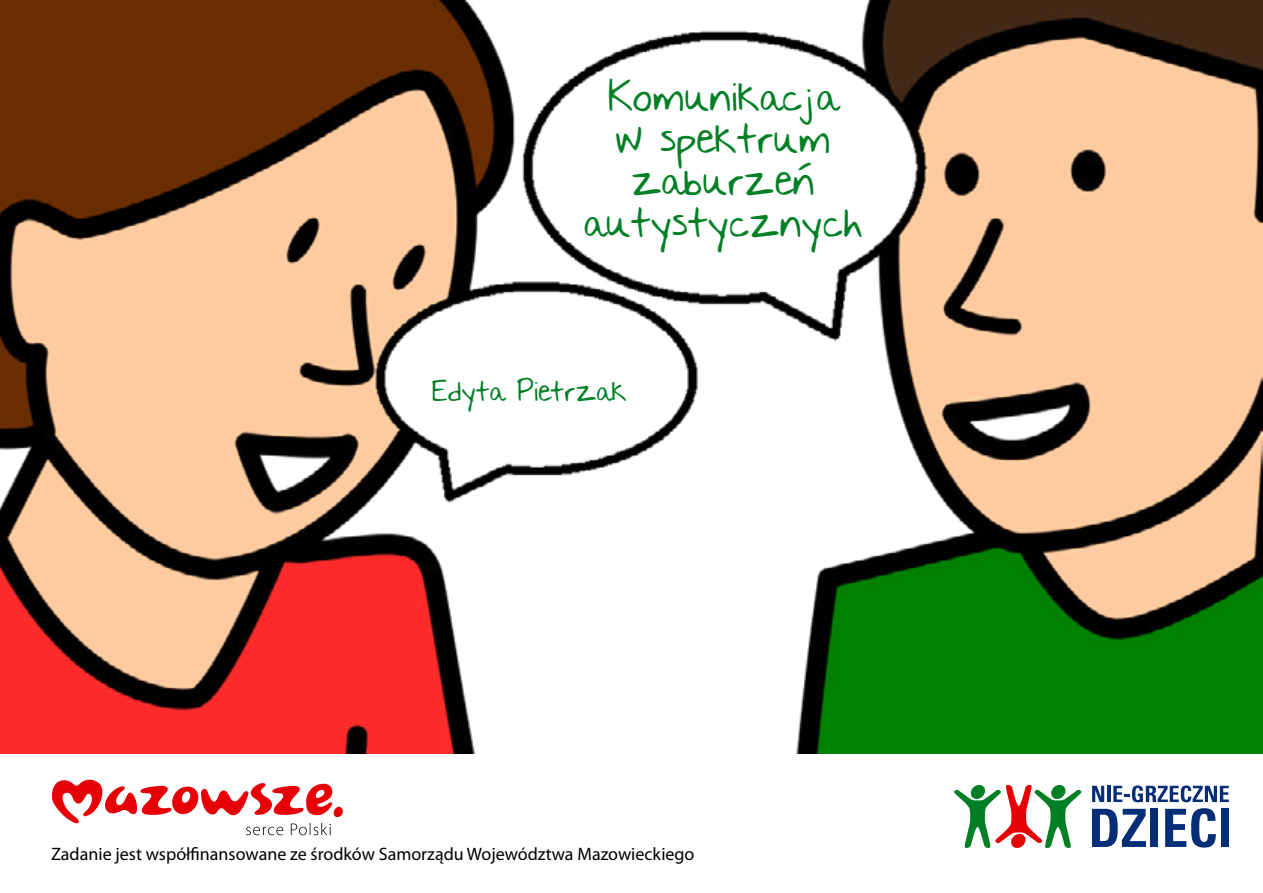
<style>
.page{position:relative;width:1263px;height:893px;background:#fff}
.page>*{position:absolute;margin:0;border:0;box-sizing:border-box;transform-origin:0 0}
.t1{font:35.1px/42.2px "Nothing You Could Say";color:#007f24;text-align:center}
.t2{font:24px "Nothing You Could Say";color:#007f24}
.t3{font:18px "Myriad Pro";color:#000}
</style>
<div class="page">
<img style="left:0;top:0;width:1263px;height:753px">
<svg style="left:51px;top:779px;width:292px;height:56px"></svg>
<svg style="left:954px;top:784px;width:128px;height:64px"></svg>
<svg style="left:1092px;top:786px;width:12px;height:16px"></svg>
<hr style="left:1107px;top:786px;width:3px;height:16px;background:#062e77">
<svg style="left:1113px;top:785px;width:116px;height:17px"></svg>
<svg style="left:1092px;top:809px;width:54px;height:38px"></svg>
<div style="left:1150px;top:809px;width:8px;height:38px;background:#062e77"></div>
<svg style="left:1165px;top:808px;width:51px;height:40px"></svg>
<div style="left:1221px;top:809px;width:8px;height:38px;background:#062e77"></div>
<h1 class="t1" style="left:584px;top:77px;width:280px">Komunikacja<br>w spektrum zaburzeń autystycznych</h1>
<h2 class="t2" style="left:432px;top:378px;width:196px">Edyta Pietrzak</h2>
<p class="t3" style="left:51px;top:843px;width:645px">Zadanie jest współfinansowane ze środków Samorządu Województwa Mazowieckiego</p>
</div>
